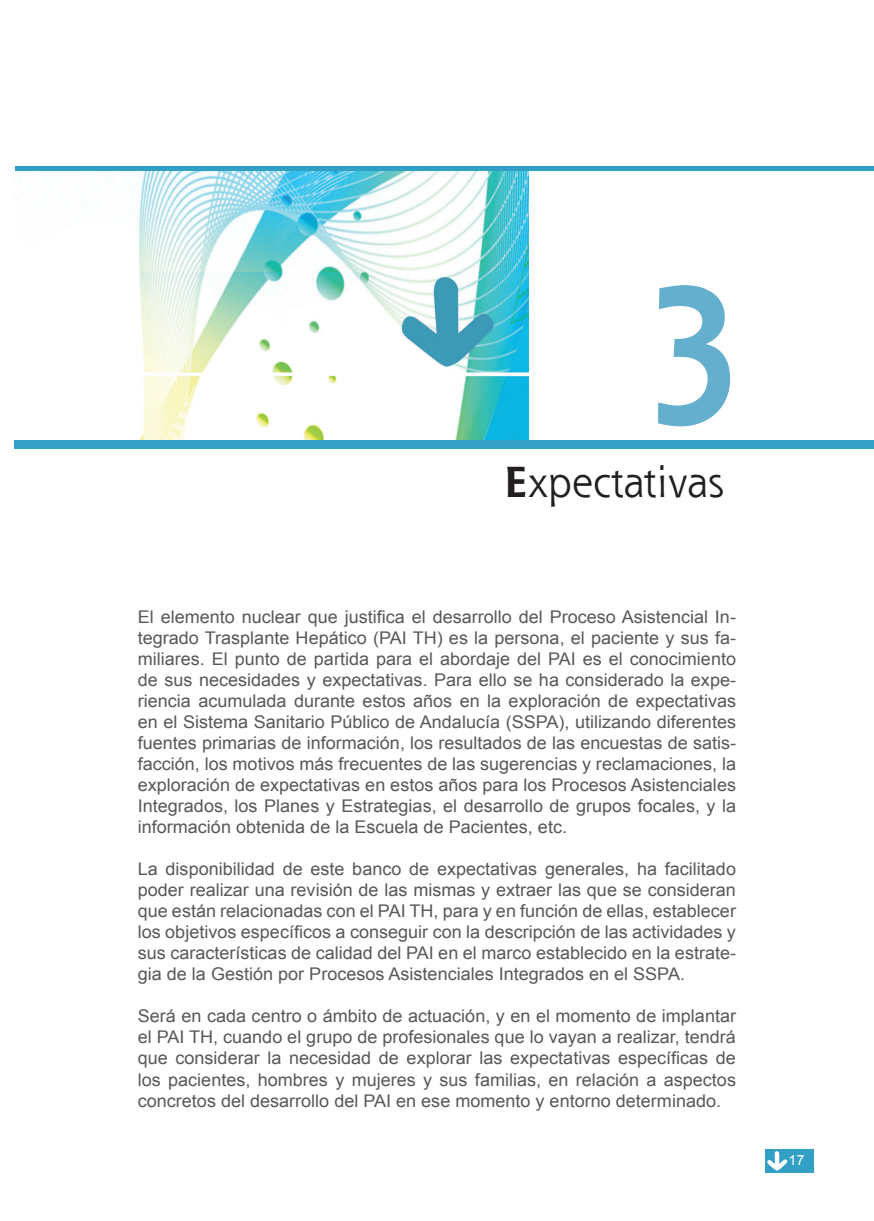
<style>
.page{position:relative;width:874px;height:1221px;background:#fff}
.page>*{position:absolute;margin:0;border:0;box-sizing:border-box;transform-origin:0 0}
.t1{font:700 189.17px "Shannon";color:#64aece;scale:.88 1}
.t2{font:42px "Shannon";color:#231f20}
.t3{font:17.5px/21px "Arial";color:#57585a;text-align:justify}
.TITULOS_TEXTO{font:14px "Arial";color:#fff}
.s1{font-weight:700}
</style>
<div class="page">
<div style="left:764px;top:1148px;width:49px;height:24px;background:#32a0c4"></div>
<svg style="left:767px;top:1151px;width:20px;height:19px"></svg>
<img style="left:15px;top:170px;width:512px;height:270px">
<hr style="left:15px;top:166px;width:858px;height:4px;background:#32a0c4">
<div style="left:15px;top:440px;width:858px;height:8px;background:#32a0c4"></div>
<p class="t1" style="left:644px;top:238px;width:117px">3</p>
<p class="t2" style="left:504px;top:455px;width:221px"><span class="s1">E</span>xpectativas</p>
<p class="t3" style="left:138px;top:606px;width:599px">El elemento nuclear que justifica el desarrollo del Proceso Asistencial In&shy;tegrado Trasplante Hepático (PAI TH) es la persona, el paciente y sus fa&shy;miliares. El punto de partida para el abordaje del PAI es el conocimiento de sus necesidades y expectativas. Para ello se ha considerado la expe&shy;riencia acumulada durante estos años en la exploración de expectativas en el Sistema Sanitario Público de Andalucía (SSPA), utilizando diferentes fuentes primarias de información, los resultados de las encuestas de satis&shy;facción, los motivos más frecuentes de las sugerencias y reclamaciones, la exploración de expectativas en estos años para los Procesos Asistenciales Integrados, los Planes y Estrategias, el desarrollo de grupos focales, y la información obtenida de la Escuela de Pacientes, etc.</p>
<p class="t3" style="left:138px;top:858px;width:599px">La disponibilidad de este banco de expectativas generales, ha facilitado poder realizar una revisión de las mismas y extraer las que se consideran que están relacionadas con el PAI TH, para y en función de ellas, establecer los objetivos específicos a conseguir con la descripción de las actividades y sus características de calidad del PAI en el marco establecido en la estrate&shy;gia de la Gestión por Procesos Asistenciales Integrados en el SSPA.</p>
<p class="t3" style="left:138px;top:1005px;width:599px">Será en cada centro o ámbito de actuación, y en el momento de implantar el PAI TH, cuando el grupo de profesionales que lo vayan a realizar, tendrá que considerar la necesidad de explorar las expectativas específicas de los pacientes, hombres y mujeres y sus familias, en relación a aspectos concretos del desarrollo del PAI en ese momento y entorno determinado.</p>
<p class="TITULOS_TEXTO" style="left:788px;top:1150px;width:18px">17</p>
</div>
